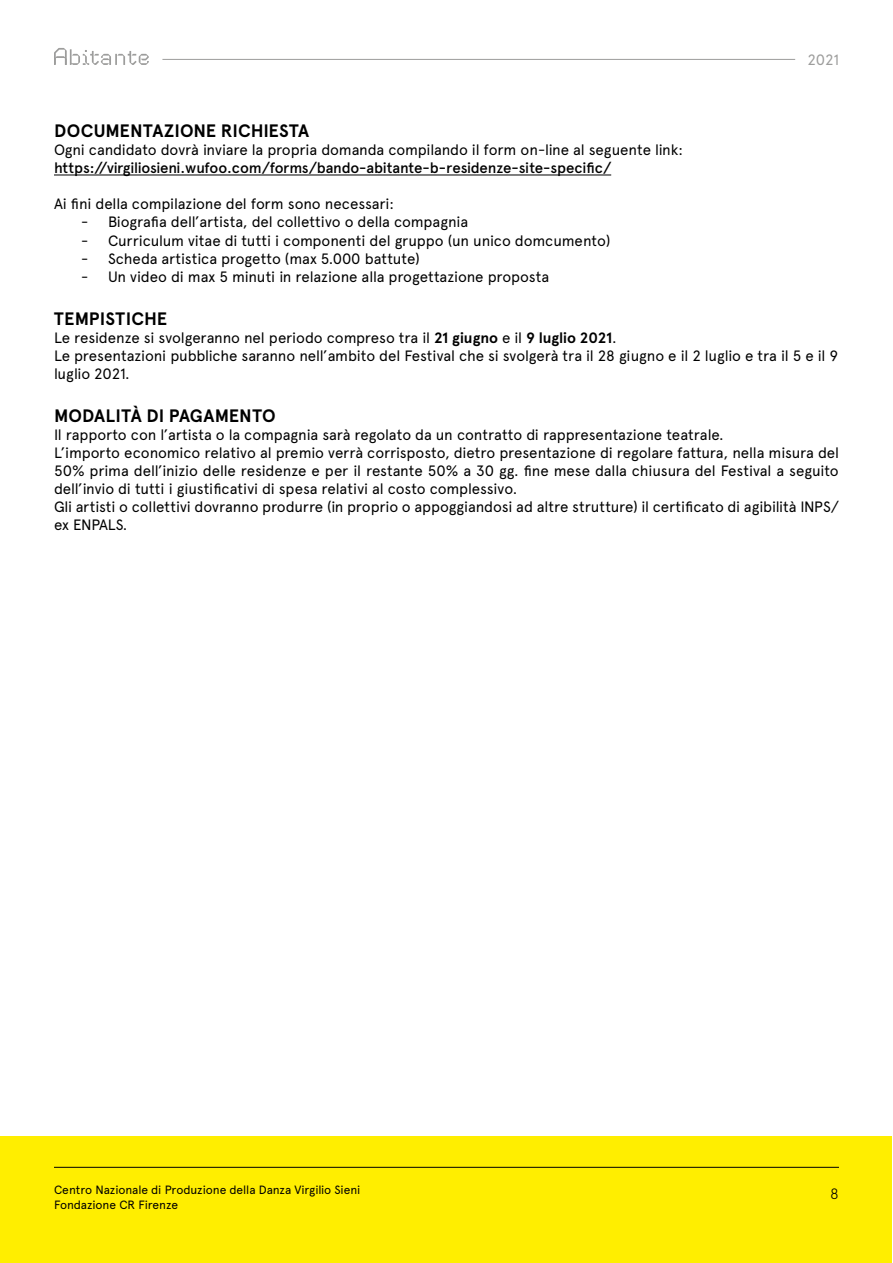
<style>
.page{position:relative;width:893px;height:1263px;background:#fff}
.page>*{position:absolute;margin:0;border:0;box-sizing:border-box;transform-origin:0 0}
.t1{font:700 18px "Apercu";letter-spacing:.005em;color:#000}
.t2{font:15px/18px "Apercu";letter-spacing:-.01em;color:#000}
.t3{font:500 15px "Apercu";letter-spacing:-.015em;color:#000}
.t4{font:15px "Apercu";color:#9d9d9c}
.t5{font:300 15px "Apercu";color:#000}
.t6{font:12px/14.4px "Apercu";letter-spacing:-.01em;color:#000}
.s1{font-weight:700}
</style>
<div class="page">
<div style="left:0;top:1136px;width:892px;height:126px;background:#fe0"></div>
<hr style="left:54px;top:1167px;width:785px;height:1px;background:#000">
<hr style="left:162px;top:59px;width:633px;height:1px;background:#9d9d9c">
<svg style="left:54px;top:48px;width:95px;height:17px"></svg>
<hr style="left:54px;top:175px;width:557px;height:1px;background:#000">
<p class="t4" style="left:807px;top:50px;width:33px">2021</p>
<p class="t1" style="left:54px;top:120px;width:257px">DOCUMENTAZIONE RICHIESTA</p>
<p class="t2" style="left:54px;top:141px;width:630px">Ogni candidato dovrà inviare la propria domanda compilando il form on-line al seguente link:</p>
<p class="t3" style="left:54px;top:159px;width:559px">https://virgiliosieni.wufoo.com/forms/bando-abitante-b-residenze-site-specific/</p>
<p class="t2" style="left:54px;top:195px;width:342px">Ai fini della compilazione del form sono necessari:</p>
<p class="t2" style="left:81px;top:213px;width:389px">- Biografia dell’artista, del collettivo o della compagnia</p>
<p class="t2" style="left:81px;top:231px;width:531px">- Curriculum vitae di tutti i componenti del gruppo (un unico domcumento)</p>
<p class="t2" style="left:81px;top:249px;width:340px">- Scheda artistica progetto (max 5.000 battute)</p>
<p class="t2" style="left:81px;top:267px;width:470px">- Un video di max 5 minuti in relazione alla progettazione proposta</p>
<p class="t1" style="left:54px;top:308px;width:114px">TEMPISTICHE</p>
<p class="t2" style="left:54px;top:328px;width:786px">Le residenze si svolgeranno nel periodo compreso tra il <span class="s1">21 giugno</span> e il <span class="s1">9 luglio 2021</span>.<br>Le presentazioni pubbliche saranno nell’ambito del Festival che si svolgerà tra il 28 giugno e il 2 luglio e tra il 5 e il 9 luglio 2021.</p>
<p class="t1" style="left:54px;top:405px;width:223px">MODALITÀ DI PAGAMENTO</p>
<p class="t2" style="left:54px;top:426px;width:786px">Il rapporto con l’artista o la compagnia sarà regolato da un contratto di rappresentazione teatrale.<br>L’importo economico relativo al premio verrà corrisposto, dietro presentazione di regolare fattura, nella misura del 50% prima dell’inizio delle residenze e per il restante 50% a 30 gg. fine mese dalla chiusura del Festival a seguito dell’invio di tutti i giustificativi di spesa relativi al costo complessivo.<br>Gli artisti o collettivi dovranno produrre (in proprio o appoggiandosi ad altre strutture) il certificato di agibilità INPS/ ex ENPALS.</p>
<p class="t6" style="left:54px;top:1182px;width:308px">Centro Nazionale di Produzione della Danza Virgilio Sieni<br>Fondazione CR Firenze</p>
<p class="t5" style="left:830px;top:1185px;width:10px">8</p>
</div>
